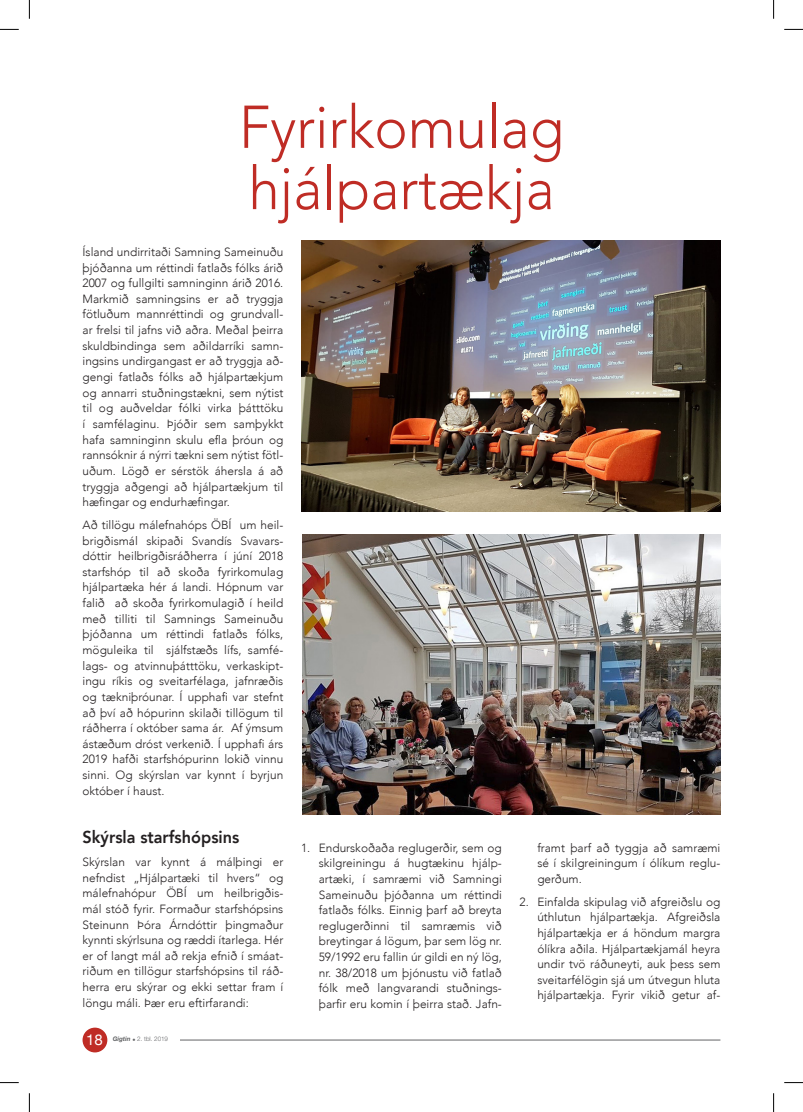
<style>
.page{position:relative;width:803px;height:1112px;background:#fff}
.page>*{position:absolute;margin:0;border:0;box-sizing:border-box;transform-origin:0 0}
.t1{font:300 59.62px/61.2px "Avenir";color:#bf2c25;scale:.94 1}
.t2{font:800 17.25px "Avenir";color:#231f20;scale:.94 1}
.t3{font:15px "Helvetica Neue";color:#fff}
.t4{font:300 11.88px/15.6px "Avenir";color:#231f20;text-align:justify}
.t5{font:300 6.25px "Helvetica Neue";color:#636466}
.s1{font-weight:700;font-style:italic}
.s2{font-weight:700}
</style>
<div class="page">
<div style="left:83px;top:1027px;width:24px;height:25px;background:#bf2c25;border-radius:50%"></div>
<hr style="left:180px;top:1039px;width:540px;height:1px;background:#636466">
<img style="left:301px;top:240px;width:419px;height:271px">
<img style="left:303px;top:535px;width:417px;height:279px">
<svg style="left:0;top:29px;width:19px;height:1px"></svg>
<svg style="left:784px;top:29px;width:19px;height:1px"></svg>
<svg style="left:0;top:1082px;width:19px;height:1px"></svg>
<svg style="left:784px;top:1082px;width:19px;height:1px"></svg>
<svg style="left:29px;top:0;width:1px;height:19px"></svg>
<svg style="left:29px;top:1093px;width:1px;height:18px"></svg>
<svg style="left:773px;top:0;width:1px;height:19px"></svg>
<svg style="left:773px;top:1093px;width:1px;height:18px"></svg>
<h1 class="t1" style="left:239px;top:97px;width:347px">Fyrirkomulag hjálpartækja</h1>
<p class="t4" style="left:83px;top:244px;width:202px">Ísland undirritaði Samning Sameinuðu þjóðanna um réttindi fatlaðs fólks árið 2007 og fullgilti samninginn árið 2016.<br>Markmið samningsins er að tryggja fötluðum mannréttindi og grundvall&shy;ar frelsi til jafns við aðra. Meðal þeirra skuldbindinga sem aðildarríki samn&shy;ingsins undirgangast er að tryggja að&shy;gengi fatlaðs fólks að hjálpartækjum og annarri stuðningstækni, sem nýtist til og auðveldar fólki virka þátttöku í samfélaginu. Þjóðir sem samþykkt hafa samninginn skulu efla þróun og rannsóknir á nýrri tækni sem nýtist fötl&shy;uðum. Lögð er sérstök áhersla á að tryggja aðgengi að hjálpartækjum til hæfingar og endurhæfingar.</p>
<p class="t4" style="left:83px;top:517px;width:202px">Að tillögu málefnahóps ÖBÍ um heil&shy;brigðismál skipaði Svandís Svavars&shy;dóttir heilbrigðisráðherra í júní 2018 starfshóp til að skoða fyrirkomulag hjálpartæka hér á landi. Hópnum var falið að skoða fyrirkomulagið í heild með tilliti til Samnings Sameinuðu þjóðanna um réttindi fatlaðs fólks, möguleika til sjálfstæðs lífs, samfé&shy;lags- og atvinnuþátttöku, verkaskipt&shy;ingu ríkis og sveitarfélaga, jafnræðis og tækniþróunar. Í upphafi var stefnt að því að hópurinn skilaði tillögum til ráðherra í október sama ár. Af ýmsum ástæðum dróst verkenið. Í upphafi árs 2019 hafði starfshópurinn lokið vinnu sinni. Og skýrslan var kynnt í byrjun október í haust.</p>
<h2 class="t2" style="left:83px;top:823px;width:168px">Skýrsla starfshópsins</h2>
<p class="t4" style="left:83px;top:853px;width:202px">Skýrslan var kynnt á málþingi er nefndist „Hjálpartæki til hvers“ og málefnahópur ÖBÍ um heilbrigðis&shy;mál stóð fyrir. Formaður starfshópsins Steinunn Þóra Árndóttir þingmaður kynnti skýrlsuna og ræddi ítarlega. Hér er of langt mál að rekja efnið í smáat&shy;riðum en tillögur starfshópsins til ráð&shy;herra eru skýrar og ekki settar fram í löngu máli. Þær eru eftirfarandi:</p>
<p class="t4" style="left:319px;top:839px;width:185px;text-indent:-18px">1. Endurskoðaða reglugerðir, sem og skilgreiningu á hugtækinu hjálp&shy;artæki, í samræmi við Samningi Sameinuðu þjóðanna um réttindi fatlaðs fólks. Einnig þarf að breyta reglugerðinni til samræmis við breytingar á lögum, þar sem lög nr.<br>59/1992 eru fallin úr gildi en ný lög, nr. 38/2018 um þjónustu við fatlað fólk með langvarandi stuðnings&shy;þarfir eru komin í þeirra stað. Jafn-</p>
<p class="t4" style="left:537px;top:839px;width:185px">framt þarf að tyggja að samræmi sé í skilgreiningum í ólíkum reglu&shy;gerðum.</p>
<p class="t4" style="left:537px;top:893px;width:185px;text-indent:-18px">2. Einfalda skipulag við afgreiðslu og úthlutun hjálpartækja. Afgreiðsla hjálpartækja er á höndum margra ólíkra aðila. Hjálpartækjamál heyra undir tvö ráðuneyti, auk þess sem sveitarfélögin sjá um útvegun hluta hjálpartækja. Fyrir vikið getur af-</p>
<p class="t3" style="left:86px;top:1028px;width:18px">18</p>
<p class="t5" style="left:113px;top:1034px;width:57px"><span class="s1">Gigtin</span> <span class="s2">•</span> 2. tbl. 2019</p>
</div>
